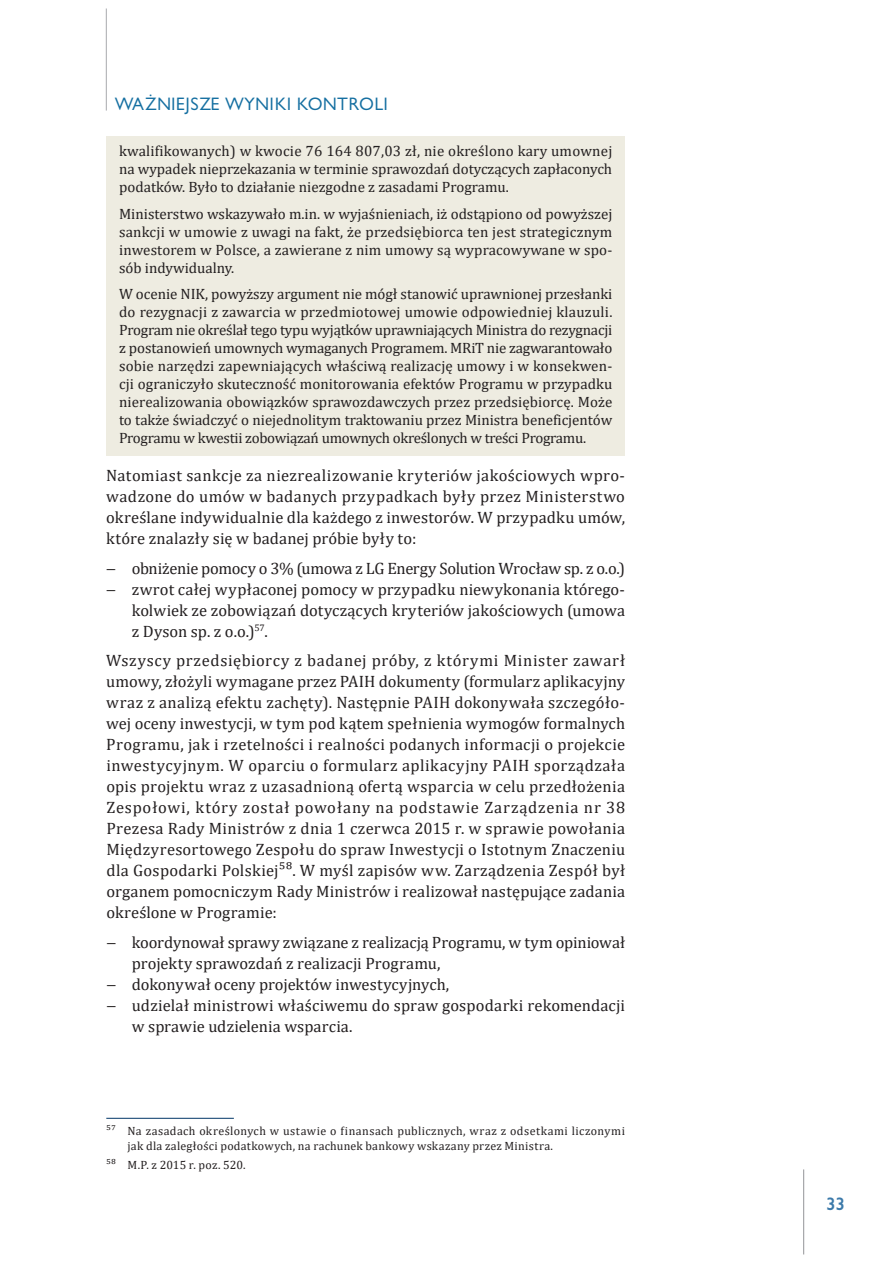
<style>
.page{position:relative;width:893px;height:1263px;background:#fff}
.page>*{position:absolute;margin:0;border:0;box-sizing:border-box;transform-origin:0 0}
.t1{font:16.5px/21px "Cambria";color:#231f20;text-align:justify}
.t2{font:16.5px "Gilead TTEFN";letter-spacing:.05em;color:#156fa1}
.t3{font:700 16.5px "Gilead TTEFN";color:#3c7aaa}
.t4{font:15px/18px "Cambria";color:#231f20;text-align:justify}
.t5{font:12px/15px "Cambria";letter-spacing:.025em;color:#231f20}
.t6{font:12px "Cambria";color:#231f20}
.s1{font-family:"Myriad Pro"}
</style>
<div class="page">
<hr style="left:106px;top:9px;width:1px;height:102px;background:#a8a9ad">
<hr style="left:803px;top:1169px;width:1px;height:85px;background:#939598">
<div style="left:106px;top:136px;width:519px;height:68px;background:#eeece1"></div>
<div style="left:106px;top:199px;width:519px;height:86px;background:#eeece1"></div>
<div style="left:106px;top:279px;width:519px;height:176px;background:#eeece1"></div>
<hr style="left:106px;top:1118px;width:128px;height:1px;background:#003667">
<p class="t2" style="left:115px;top:93px;width:275px">WAŻNIEJSZE WYNIKI KONTROLI</p>
<p class="t4" style="left:119px;top:142px;width:495px">kwalifikowanych) w kwocie 76 164 807,03 zł, nie określono kary umownej na wypadek nieprzekazania w terminie sprawozdań dotyczących zapłaconych podatków. Było to działanie niezgodne z zasadami Programu.</p>
<p class="t4" style="left:119px;top:205px;width:495px">Ministerstwo wskazywało m.in. w wyjaśnieniach, iż odstąpiono od powyższej sankcji w umowie z uwagi na fakt, że przedsiębiorca ten jest strategicznym inwestorem w Polsce, a zawierane z nim umowy są wypracowywane w spo&shy;sób indywidualny.</p>
<p class="t4" style="left:119px;top:285px;width:495px">W ocenie NIK, powyższy argument nie mógł stanowić uprawnionej przesłanki do rezygnacji z zawarcia w przedmiotowej umowie odpowiedniej klauzuli.<br>Program nie określał tego typu wyjątków uprawniających Ministra do rezygnacji z postanowień umownych wymaganych Programem. MRiT nie zagwarantowało sobie narzędzi zapewniających właściwą realizację umowy i w konsekwen&shy;cji ograniczyło skuteczność monitorowania efektów Programu w przypadku nierealizowania obowiązków sprawozdawczych przez przedsiębiorcę. Może to także świadczyć o niejednolitym traktowaniu przez Ministra beneficjentów Programu w kwestii zobowiązań umownych określonych w treści Programu.</p>
<p class="t1" style="left:106px;top:465px;width:520px">Natomiast sankcje za niezrealizowanie kryteriów jakościowych wpro&shy;wadzone do umów w badanych przypadkach były przez Ministerstwo określane indywidualnie dla każdego z inwestorów. W przypadku umów, które znalazły się w badanej próbie były to:</p>
<p class="t1" style="left:106px;top:558px;width:520px"><span class="s1">−</span> obniżenie pomocy o 3% (umowa z LG Energy Solution Wrocław sp. z o.o.)</p>
<p class="t1" style="left:106px;top:579px;width:520px"><span class="s1">−</span> zwrot całej wypłaconej pomocy w przypadku niewykonania którego-</p>
<p class="t1" style="left:132px;top:600px;width:495px">kolwiek ze zobowiązań dotyczących kryteriów jakościowych (umowa</p>
<p class="t1" style="left:132px;top:621px;width:137px">z Dyson sp. z o.o.)<sup>57</sup>.</p>
<p class="t1" style="left:106px;top:650px;width:520px">Wszyscy przedsiębiorcy z badanej próby, z którymi Minister zawarł umowy, złożyli wymagane przez PAIH dokumenty (formularz aplikacyjny wraz z analizą efektu zachęty). Następnie PAIH dokonywała szczegóło&shy;wej oceny inwestycji, w tym pod kątem spełnienia wymogów formalnych Programu, jak i rzetelności i realności podanych informacji o projekcie inwestycyjnym. W oparciu o formularz aplikacyjny PAIH sporządzała opis projektu wraz z uzasadnioną ofertą wsparcia w celu przedłożenia Zespołowi, który został powołany na podstawie Zarządzenia nr 38<br>Prezesa Rady Ministrów z dnia 1 czerwca 2015 r. w sprawie powołania Międzyresortowego Zespołu do spraw Inwestycji o Istotnym Znaczeniu dla Gospodarki Polskiej58. W myśl zapisów ww. Zarządzenia Zespół był organem pomocniczym Rady Ministrów i realizował następujące zadania określone w Programie:</p>
<p class="t1" style="left:106px;top:932px;width:520px"><span class="s1">−</span> koordynował sprawy związane z realizacją Programu, w tym opiniował</p>
<p class="t1" style="left:132px;top:953px;width:310px">projekty sprawozdań z realizacji Programu,</p>
<p class="t1" style="left:106px;top:974px;width:344px"><span class="s1">−</span> dokonywał oceny projektów inwestycyjnych,</p>
<p class="t1" style="left:106px;top:995px;width:520px"><span class="s1">−</span> udzielał ministrowi właściwemu do spraw gospodarki rekomendacji</p>
<p class="t1" style="left:132px;top:1016px;width:222px">w sprawie udzielenia wsparcia.</p>
<p class="t5" style="left:128px;top:1124px;width:499px;text-indent:-21px">57 Na zasadach określonych w ustawie o finansach publicznych, wraz z odsetkami liczonymi jak dla zaległości podatkowych, na rachunek bankowy wskazany przez Ministra.</p>
<p class="t6" style="left:106px;top:1158px;width:141px">58 M.P. z 2015 r. poz. 520.</p>
<p class="t3" style="left:826px;top:1193px;width:20px">33</p>
</div>
